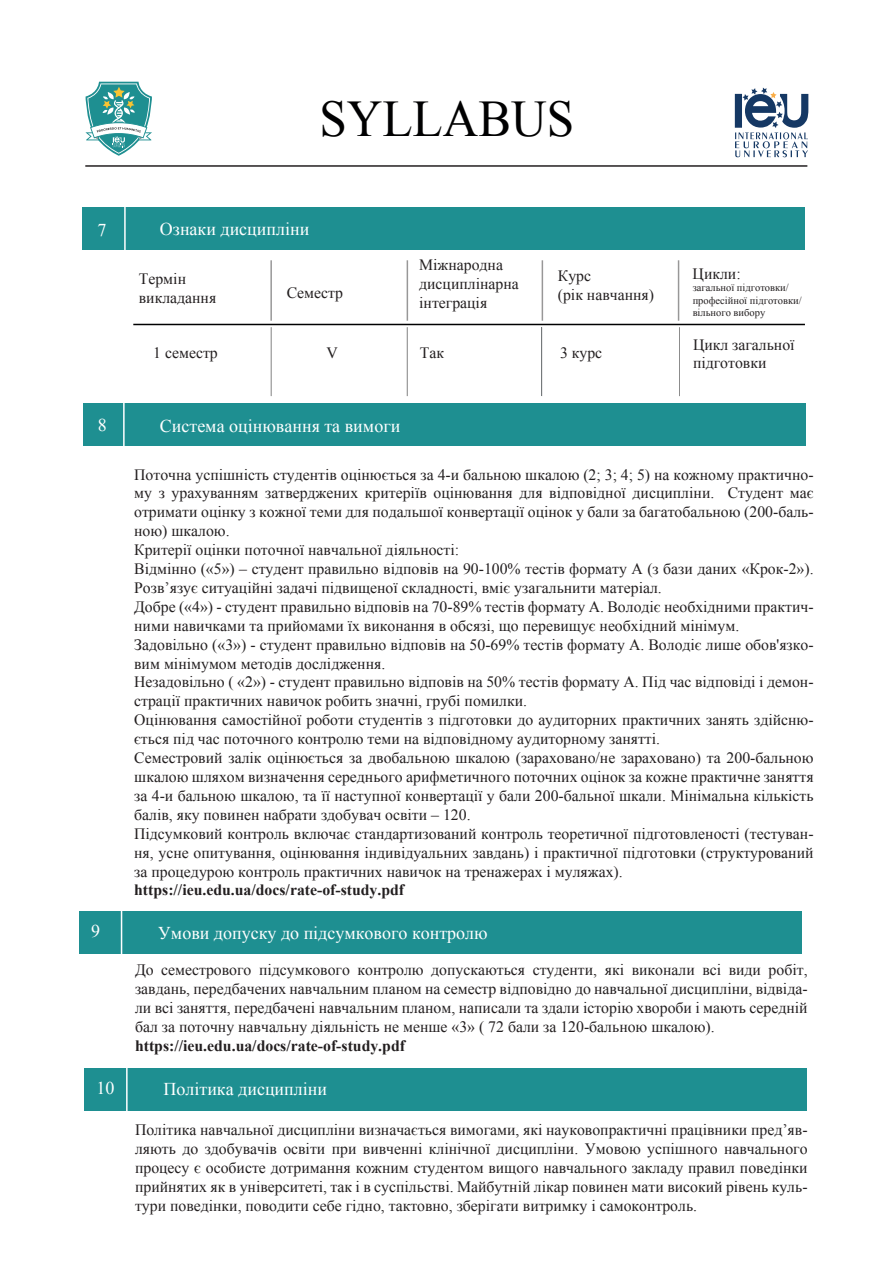
<style>
.page{position:relative;width:893px;height:1263px;background:#fff}
.page>*{position:absolute;margin:0;border:0;box-sizing:border-box;transform-origin:0 0}
.t1{font:51.45px "Times New Roman";color:#000001;scale:.96 1}
.t2{font:18px "Times New Roman";color:#fff}
.t3{font:15.9px/19px "Times New Roman";color:#231f20;text-align:justify}
.t4{font:700 15.9px "Times New Roman";color:#231f20}
.t5{font:15.75px/18.9px "Times New Roman";color:#231f20}
.t6{font:700 15.75px "Times New Roman";color:#231f20}
.t7{font:10.5px/12.6px "Times New Roman";color:#231f20}
</style>
<div class="page">
<div style="left:84px;top:1068px;width:723px;height:42px;background:#1e8f91"></div>
<hr style="left:126px;top:1063px;width:2px;height:51px;background:#fff">
<div style="left:83px;top:403px;width:723px;height:43px;background:#1e8f91"></div>
<hr style="left:123px;top:399px;width:2px;height:51px;background:#fff">
<div style="left:79px;top:911px;width:723px;height:43px;background:#1e8f91"></div>
<hr style="left:121px;top:907px;width:1px;height:51px;background:#fff">
<svg style="left:735px;top:88px;width:73px;height:69px"></svg>
<hr style="left:85px;top:165px;width:722px;height:2px;background:#231f20">
<svg style="left:85px;top:82px;width:67px;height:74px"></svg>
<div style="left:82px;top:207px;width:723px;height:43px;background:#1e8f91"></div>
<hr style="left:124px;top:203px;width:2px;height:51px;background:#fff">
<hr style="left:133px;top:324px;width:672px;height:1px;background:#000001">
<hr style="left:270px;top:260px;width:2px;height:61px;background:#312f30">
<hr style="left:407px;top:260px;width:1px;height:61px;background:#312f30">
<hr style="left:542px;top:260px;width:1px;height:61px;background:#312f30">
<hr style="left:678px;top:260px;width:1px;height:61px;background:#312f30">
<hr style="left:271px;top:327px;width:1px;height:69px;background:#000001">
<hr style="left:407px;top:327px;width:1px;height:69px;background:#000001">
<hr style="left:541px;top:327px;width:1px;height:69px;background:#75797b">
<hr style="left:679px;top:327px;width:1px;height:69px;background:#000001">
<h1 class="t1" style="left:319px;top:84px;width:267px">SYLLABUS</h1>
<p class="t2" style="left:97px;top:218px;width:10px">7</p>
<p class="t2" style="left:160px;top:217px;width:151px">Ознаки дисципліни</p>
<p class="t5" style="left:139px;top:269px;width:79px">Термін викладання</p>
<p class="t5" style="left:287px;top:283px;width:58px">Семестр</p>
<p class="t5" style="left:419px;top:255px;width:101px">Міжнародна дисциплінарна інтеграція</p>
<p class="t5" style="left:558px;top:266px;width:98px">Курс<br>(рік навчання)</p>
<p class="t5" style="left:693px;top:264px;width:50px">Цикли:</p>
<p class="t7" style="left:693px;top:281px;width:111px">загальної підготовки/ професійної підготовки/ вільного вибору</p>
<p class="t2" style="left:98px;top:413px;width:10px">8</p>
<p class="t5" style="left:153px;top:343px;width:66px">1 семестр</p>
<p class="t5" style="left:326px;top:343px;width:13px">V</p>
<p class="t5" style="left:420px;top:343px;width:26px">Так</p>
<p class="t5" style="left:560px;top:343px;width:44px">3 курс</p>
<p class="t5" style="left:693px;top:334px;width:103px">Цикл загальної підготовки</p>
<p class="t2" style="left:160px;top:413px;width:242px">Система оцінювання та вимоги</p>
<p class="t5" style="left:134px;top:465px;width:681px">Поточна успішність студентів оцінюється за 4-и бальною шкалою (2; 3; 4; 5) на кожному практично&shy;му з урахуванням затверджених критеріїв оцінювання для відповідної дисципліни. Студент має отримати оцінку з кожної теми для подальшої конвертації оцінок у бали за багатобальною (200-баль&shy;ною) шкалою.<br>Критерії оцінки поточної навчальної діяльності:<br>Відмінно («5») – студент правильно відповів на 90-100% тестів формату А (з бази даних «Крок-2»).<br>Розв’язує ситуаційні задачі підвищеної складності, вміє узагальнити матеріал.<br>Добре («4») - студент правильно відповів на 70-89% тестів формату А. Володіє необхідними практич&shy;ними навичками та прийомами їх виконання в обсязі, що перевищує необхідний мінімум.<br>Задовільно («3») - студент правильно відповів на 50-69% тестів формату А. Володіє лише обов'язко&shy;вим мінімумом методів дослідження.<br>Незадовільно ( «2») - студент правильно відповів на 50% тестів формату А. Під час відповіді і демон&shy;страції практичних навичок робить значні, грубі помилки.<br>Оцінювання самостійної роботи студентів з підготовки до аудиторних практичних занять здійсню&shy;ється під час поточного контролю теми на відповідному аудиторному занятті.<br>Семестровий залік оцінюється за двобальною шкалою (зараховано/не зараховано) та 200-бальною шкалою шляхом визначення середнього арифметичного поточних оцінок за кожне практичне заняття за 4-и бальною шкалою, та її наступної конвертації у бали 200-бальної шкали. Мінімальна кількість балів, яку повинен набрати здобувач освіти – 120.<br>Підсумковий контроль включає стандартизований контроль теоретичної підготовленості (тестуван&shy;ня, усне опитування, оцінювання індивідуальних завдань) і практичної підготовки (структурований за процедурою контроль практичних навичок на тренажерах і муляжах).</p>
<p class="t6" style="left:134px;top:879px;width:271px">https://ieu.edu.ua/docs/rate-of-study.pdf</p>
<p class="t2" style="left:97px;top:916px;width:10px">8</p>
<p class="t2" style="left:91px;top:919px;width:10px">9</p>
<p class="t2" style="left:158px;top:920px;width:331px">Умови допуску до підсумкового контролю</p>
<p class="t3" style="left:135px;top:960px;width:674px">До семестрового підсумкового контролю допускаються студенти, які виконали всі види робіт, завдань, передбачених навчальним планом на семестр відповідно до навчальної дисципліни, відвіда&shy;ли всі заняття, передбачені навчальним планом, написали та здали історію хвороби і мають середній бал за поточну навчальну діяльність не менше «3» ( 72 бали за 120-бальною шкалою).</p>
<p class="t4" style="left:135px;top:1035px;width:271px">https://ieu.edu.ua/docs/rate-of-study.pdf</p>
<p class="t2" style="left:97px;top:1076px;width:19px">10</p>
<p class="t2" style="left:163px;top:1077px;width:165px">Політика дисципліни</p>
<p class="t3" style="left:135px;top:1120px;width:674px">Політика навчальної дисципліни визначається вимогами, які науковопрактичні працівники пред’яв&shy;ляють до здобувачів освіти при вивченні клінічної дисципліни. Умовою успішного навчального процесу є особисте дотримання кожним студентом вищого навчального закладу правил поведінки прийнятих як в університеті, так і в суспільстві. Майбутній лікар повинен мати високий рівень куль&shy;тури поведінки, поводити себе гідно, тактовно, зберігати витримку і самоконтроль.</p>
</div>
